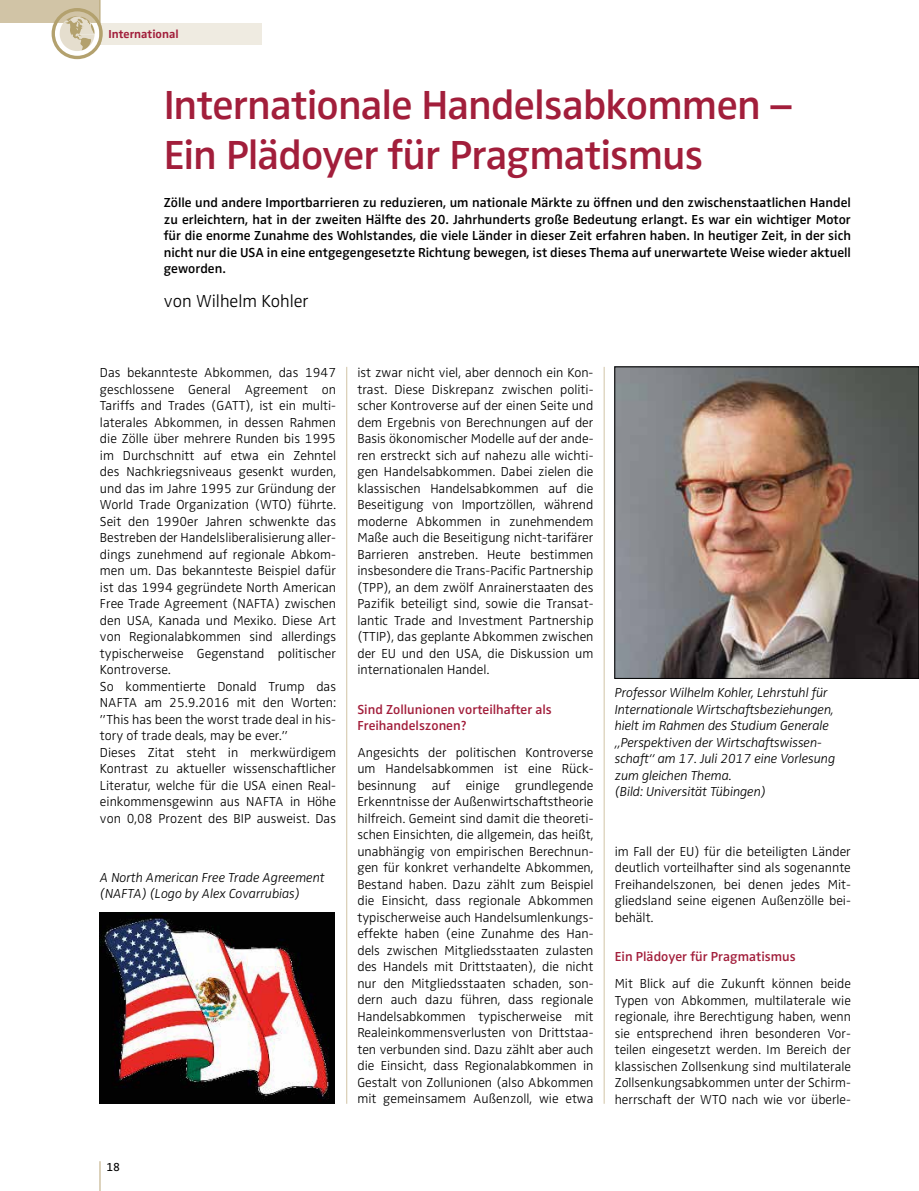
<style>
.page{position:relative;width:919px;height:1191px;background:#fff}
.page>*{position:absolute;margin:0;border:0;box-sizing:border-box;transform-origin:0 0}
.t1{font:600 42px/50.4px "Zwo OT";letter-spacing:-.02em;color:#a21e3b}
.t2{font:300 18px "Zwo OT";color:#000}
.t3{font:300 13.5px/16.5px "Zwo OT";color:#000;text-align:justify}
.t4{font:600 13.5px/16.5px "Zwo OT";color:#000;text-align:justify}
.t5{font:italic 300 13.5px/16.5px "Zwo OT";letter-spacing:-.01em;color:#000}
.t6{font:600 13.5px/16.5px "Zwo OT";color:#a21e3b}
.t7{font:700 12px "Zwo OT";color:#a21e3b}
.t8{font:12px "Zwo OT";color:#000}
</style>
<div class="page">
<div style="left:0;top:0;width:100px;height:23px;background:#d1c4a6"></div>
<div style="left:100px;top:23px;width:161px;height:22px;background:#efebe1"></div>
<hr style="left:99px;top:1161px;width:2px;height:30px;background:#d1c4a6">
<hr style="left:100px;top:0;width:1px;height:45px;background:#b3a16e">
<div style="left:52px;top:8px;width:51px;height:51px;border:3px solid #b3a16e;border-radius:50%"></div>
<svg style="left:60px;top:16px;width:35px;height:35px"></svg>
<hr style="left:604px;top:367px;width:1px;height:736px;background:#d1c4a6">
<hr style="left:346px;top:367px;width:1px;height:736px;background:#d1c4a6">
<img style="left:99px;top:912px;width:235px;height:191px">
<img style="left:616px;top:369px;width:300px;height:307px">
<div style="left:614px;top:367px;width:304px;height:311px;border:1px solid #000"></div>
<p class="t7" style="left:108px;top:27px;width:72px">International</p>
<h1 class="t1" style="left:164px;top:80px;width:630px">Internationale Handelsabkommen –<br>Ein Plädoyer für Pragmatismus</h1>
<p class="t4" style="left:164px;top:195px;width:688px">Zölle und andere Importbarrieren zu reduzieren, um nationale Märkte zu öffnen und den zwischenstaatlichen Handel zu erleichtern, hat in der zweiten Hälfte des 20. Jahrhunderts große Bedeutung erlangt. Es war ein wichtiger Motor für die enorme Zunahme des Wohlstandes, die viele Länder in dieser Zeit erfahren haben. In heutiger Zeit, in der sich nicht nur die USA in eine entgegengesetzte Richtung bewegen, ist dieses Thema auf unerwartete Weise wieder aktuell geworden.</p>
<h2 class="t2" style="left:164px;top:290px;width:146px">von Wilhelm Kohler</h2>
<p class="t3" style="left:100px;top:365px;width:238px;text-align:left">Das bekannteste Abkommen, das 1947 geschlossene General Agreement on Tariffs and Trades (GATT), ist ein multi&shy;laterales Abkommen, in dessen Rahmen die Zölle über mehrere Runden bis 1995 im Durchschnitt auf etwa ein Zehntel des Nachkriegsniveaus gesenkt wurden, und das im Jahre 1995 zur Gründung der World Trade Organization (WTO) führte.<br>Seit den 1990er Jahren schwenkte das Bestreben der Handelsliberalisierung aller&shy;dings zunehmend auf regionale Abkom&shy;men um. Das bekannteste Beispiel dafür ist das 1994 gegründete North American Free Trade Agreement (NAFTA) zwischen den USA, Kanada und Mexiko. Diese Art von Regionalabkommen sind allerdings typischerweise Gegenstand politischer Kontroverse.<br>So kommentierte Donald Trump das NAFTA am 25.9.2016 mit den Worten: ”This has been the worst trade deal in his&shy;tory of trade deals, may be ever.”<br>Dieses Zitat steht in merkwürdigem Kontrast zu aktueller wissenschaftlicher Literatur, welche für die USA einen Real&shy;einkommensgewinn aus NAFTA in Höhe von 0,08 Prozent des BIP ausweist. Das</p>
<p class="t3" style="left:357px;top:365px;width:238px">ist zwar nicht viel, aber dennoch ein Kon&shy;trast. Diese Diskrepanz zwischen politi&shy;scher Kontroverse auf der einen Seite und dem Ergebnis von Berechnungen auf der Basis ökonomischer Modelle auf der ande&shy;ren erstreckt sich auf nahezu alle wichti&shy;gen Handelsabkommen. Dabei zielen die klassischen Handelsabkommen auf die Beseitigung von Importzöllen, während moderne Abkommen in zunehmendem Maße auch die Beseitigung nicht-tarifärer Barrieren anstreben. Heute bestimmen insbesondere die Trans-Pacific Partnership (TPP), an dem zwölf Anrainerstaaten des Pazifik beteiligt sind, sowie die Transat&shy;lantic Trade and Investment Partnership (TTIP), das geplante Abkommen zwischen der EU und den USA, die Diskussion um internationalen Handel.</p>
<p class="t6" style="left:357px;top:701px;width:196px">Sind Zollunionen vorteilhafter als<br>Freihandelszonen?</p>
<p class="t3" style="left:357px;top:744px;width:238px">Angesichts der politischen Kontroverse um Handelsabkommen ist eine Rück&shy;besinnung auf einige grundlegende Erkenntnisse der Außenwirtschaftstheorie hilfreich. Gemeint sind damit die theoreti&shy;schen Einsichten, die allgemein, das heißt, unabhängig von empirischen Berechnun&shy;gen für konkret verhandelte Abkommen, Bestand haben. Dazu zählt zum Beispiel die Einsicht, dass regionale Abkommen typischerweise auch Handelsumlenkungs&shy;effekte haben (eine Zunahme des Han&shy;dels zwischen Mitgliedsstaaten zulasten des Handels mit Drittstaaten), die nicht nur den Mitgliedsstaaten schaden, son&shy;dern auch dazu führen, dass regionale Handelsabkommen typischerweise mit Realeinkommensverlusten von Drittstaa&shy;ten verbunden sind. Dazu zählt aber auch die Einsicht, dass Regionalabkommen in Gestalt von Zollunionen (also Abkommen mit gemeinsamem Außenzoll, wie etwa</p>
<p class="t5" style="left:100px;top:869px;width:226px">A North American Free Trade Agreement (NAFTA) (Logo by Alex Covarrubias)</p>
<p class="t5" style="left:614px;top:685px;width:222px">Professor Wilhelm Kohler, Lehrstuhl für Internationale Wirtschaftsbeziehungen, hielt im Rahmen des Studium Generale „Perspektiven der Wirtschaftswissen&shy;schaft“ am 17. Juli 2017 eine Vorlesung zum gleichen Thema.<br>(Bild: Universität Tübingen)</p>
<p class="t3" style="left:614px;top:843px;width:238px">im Fall der EU) für die beteiligten Länder deutlich vorteilhafter sind als sogenannte Freihandelszonen, bei denen jedes Mit&shy;gliedsland seine eigenen Außenzölle bei&shy;behält.</p>
<p class="t6" style="left:614px;top:948px;width:182px">Ein Plädoyer für Pragmatismus</p>
<p class="t3" style="left:614px;top:975px;width:237px">Mit Blick auf die Zukunft können beide Typen von Abkommen, multilaterale wie regionale, ihre Berechtigung haben, wenn sie entsprechend ihren besonderen Vor&shy;teilen eingesetzt werden. Im Bereich der klassischen Zollsenkung sind multilaterale Zollsenkungsabkommen unter der Schirm&shy;herrschaft der WTO nach wie vor überle-</p>
<p class="t8" style="left:106px;top:1159px;width:15px">18</p>
</div>
